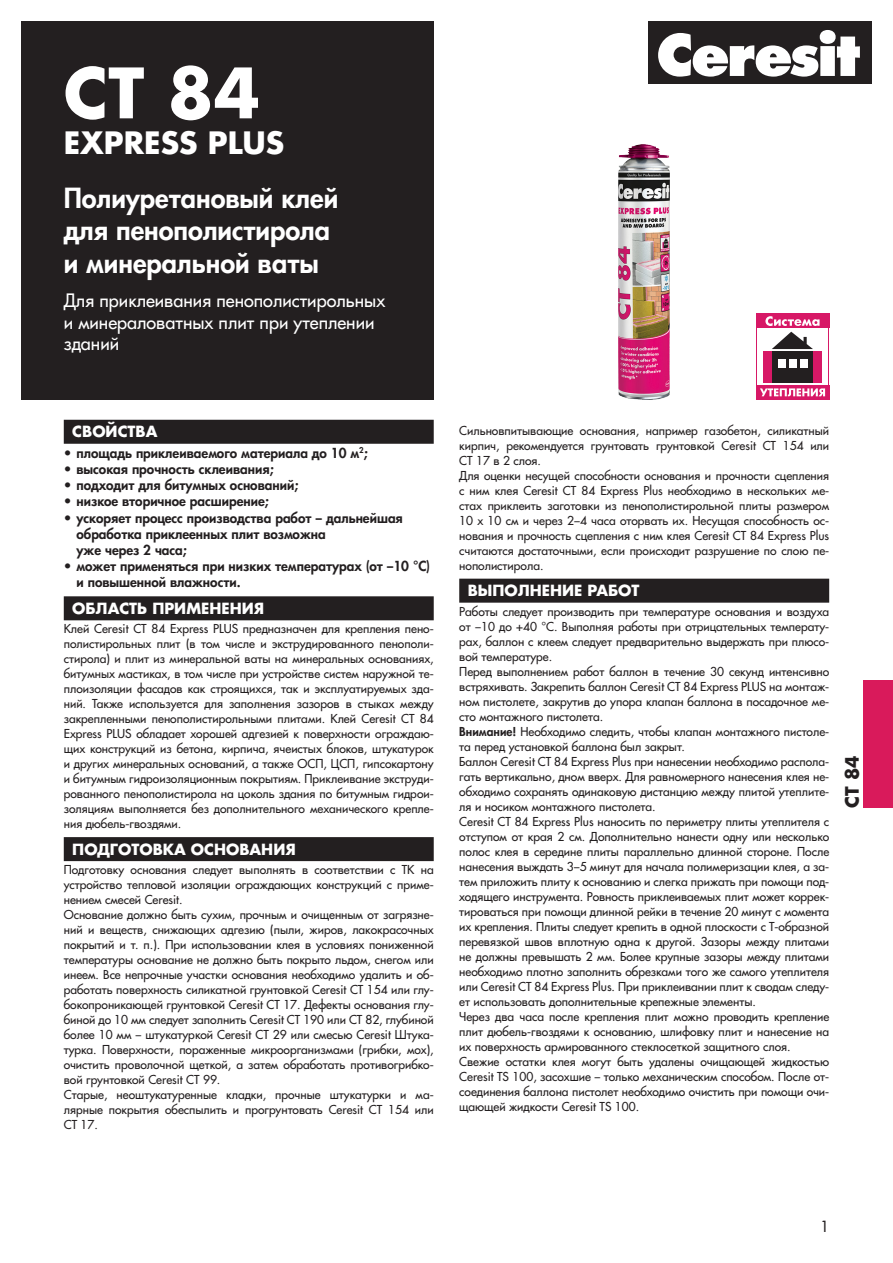
<style>
.page{position:relative;width:893px;height:1263px;background:#fff}
.page>*{position:absolute;margin:0;border:0;box-sizing:border-box;transform-origin:0 0}
.name{font:700 67.5px "Favorit";color:#fff}
.subname1{font:700 30px "Favorit";color:#fff}
.subname2{font:800 27px/32.4px "Favorit";color:#fff}
.subname3{font:18px/21.6px "Favorit";color:#fff}
.prod_vertikal{font:700 18px "Favorit";color:#231f20}
.svoystva_podzag{font:700 15px "Favorit";color:#fff}
.t1{font:15px "Favorit";color:#231f20}
.svoystva{font:800 13.5px/16.2px "Favorit";color:#231f20}
.txt_osnovnoy{font:12px/15px "Favorit";color:#231f20;text-align:justify}
.s1{font-weight:800}
</style>
<div class="page">
<div style="left:863px;top:680px;width:30px;height:128px;background:#d91a5b"></div>
<div style="left:648px;top:21px;width:224px;height:63px;background:#231f20"></div>
<svg style="left:658px;top:30px;width:202px;height:47px"></svg>
<div style="left:21px;top:21px;width:413px;height:379px;background:#231f20"></div>
<div style="left:459px;top:579px;width:370px;height:24px;background:#231f20"></div>
<div style="left:64px;top:420px;width:370px;height:24px;background:#231f20"></div>
<div style="left:64px;top:596px;width:370px;height:24px;background:#231f20"></div>
<div style="left:64px;top:837px;width:370px;height:24px;background:#231f20"></div>
<img style="left:619px;top:145px;width:50px;height:255px">
<div style="left:756px;top:314px;width:73px;height:14px;background:#d71866"></div>
<div style="left:756px;top:385px;width:73px;height:15px;background:#d71866"></div>
<div style="left:763px;top:351px;width:9px;height:31px;background:#d71866"></div>
<div style="left:813px;top:351px;width:9px;height:31px;background:#d71866"></div>
<div style="left:772px;top:351px;width:41px;height:31px;background:#231f20"></div>
<svg style="left:772px;top:332px;width:41px;height:17px"></svg>
<div style="left:778px;top:359px;width:7px;height:9px;background:#fff"></div>
<div style="left:790px;top:359px;width:7px;height:9px;background:#fff"></div>
<div style="left:801px;top:359px;width:7px;height:9px;background:#fff"></div>
<hr style="left:756px;top:328px;width:1px;height:58px;background:#d71866">
<hr style="left:828px;top:328px;width:1px;height:58px;background:#d71866">
<svg style="left:760px;top:388px;width:65px;height:8px"></svg>
<svg style="left:765px;top:316px;width:54px;height:10px"></svg>
<p class="name" style="left:64px;top:46px;width:198px">CТ 84</p>
<p class="subname1" style="left:64px;top:122px;width:222px">EXPRESS PLUS</p>
<p class="subname2" style="left:64px;top:181px;width:276px">Полиуретановый клей для пенополистирола и минеральной ваты</p>
<p class="subname3" style="left:64px;top:290px;width:323px">Для приклеивания пенополистирольных и минераловатных плит при утеплении зданий</p>
<p class="svoystva_podzag" style="left:72px;top:421px;width:87px">СВОЙСТВА</p>
<p class="svoystva" style="left:64px;top:444px;width:305px">• площадь приклеиваемого материала до 10 м<sup>2</sup>;</p>
<p class="svoystva" style="left:64px;top:461px;width:211px">• высокая прочность склеивания;</p>
<p class="svoystva" style="left:64px;top:477px;width:236px">• подходит для битумных оснований;</p>
<p class="svoystva" style="left:64px;top:493px;width:206px">• низкое вторичное расширение;</p>
<p class="svoystva" style="left:77px;top:509px;width:328px;text-indent:-13px">• ускоряет процесс производства работ – дальнейшая обработка приклеенных плит возможна<br>уже через 2 часа;</p>
<p class="svoystva" style="left:77px;top:558px;width:355px;text-indent:-13px">• может применяться при низких температурах (от –10 °С) и повышенной влажности.</p>
<p class="svoystva_podzag" style="left:72px;top:598px;width:193px">ОБЛАСТЬ ПРИМЕНЕНИЯ</p>
<p class="txt_osnovnoy" style="left:64px;top:621px;width:371px">Клей Ceresit СТ 84 Express PLUS предназначен для крепления пено&shy;полистирольных плит (в том числе и экструдированного пенополи&shy;стирола) и плит из минеральной ваты на минеральных основаниях, битумных мастиках, в том числе при устройстве систем наружной те&shy;плоизоляции фасадов как строящихся, так и эксплуатируемых зда&shy;ний. Также используется для заполнения зазоров в стыках между закрепленными пенополистирольными плитами. Клей Ceresit СТ 84<br>Express PLUS обладает хорошей адгезией к поверхности ограждаю&shy;щих конструкций из бетона, кирпича, ячеистых блоков, штукатурок и других минеральных оснований, а также ОСП, ЦСП, гипсокартону и битумным гидроизоляционным покрытиям. Приклеивание экструди&shy;рованного пенополистирола на цоколь здания по битумным гидрои&shy;золяциям выполняется без дополнительного механического крепле&shy;ния дюбель-гвоздями.</p>
<p class="svoystva_podzag" style="left:72px;top:838px;width:225px">ПОДГОТОВКА ОСНОВАНИЯ</p>
<p class="txt_osnovnoy" style="left:64px;top:862px;width:371px">Подготовку основания следует выполнять в соответствии с ТК на устройство тепловой изоляции ограждающих конструкций с приме&shy;нением смесей Ceresit.</p>
<p class="txt_osnovnoy" style="left:64px;top:907px;width:371px">Основание должно быть сухим, прочным и очищенным от загрязне&shy;ний и веществ, снижающих адгезию (пыли, жиров, лакокрасочных покрытий и т. п.). При использовании клея в условиях пониженной температуры основание не должно быть покрыто льдом, снегом или инеем. Все непрочные участки основания необходимо удалить и об&shy;работать поверхность силикатной грунтовкой Ceresit CT 154 или глу&shy;бокопроникающей грунтовкой Ceresit СТ 17. Дефекты основания глу&shy;биной до 10 мм следует заполнить Ceresit CT 190 или CT 82, глубиной более 10 мм – штукатуркой Ceresit CT 29 или смесью Ceresit Штука&shy;турка. Поверхности, пораженные микроорганизмами (грибки, мох), очистить проволочной щеткой, а затем обработать противогрибко&shy;вой грунтовкой Ceresit CT 99.</p>
<p class="txt_osnovnoy" style="left:64px;top:1087px;width:371px">Старые, неоштукатуренные кладки, прочные штукатурки и ма&shy;лярные покрытия обеспылить и прогрунтовать Ceresit CT 154 или CT 17.</p>
<p class="txt_osnovnoy" style="left:459px;top:423px;width:371px">Сильновпитывающие основания, например газобетон, силикатный кирпич, рекомендуется грунтовать грунтовкой Ceresit CT 154 или CT 17 в 2 слоя.</p>
<p class="txt_osnovnoy" style="left:459px;top:468px;width:371px">Для оценки несущей способности основания и прочности сцепления с ним клея Ceresit СТ 84 Express Plus необходимо в нескольких ме&shy;стах приклеить заготовки из пенополистирольной плиты размером 10 х 10 см и через 2–4 часа оторвать их. Несущая способность ос&shy;нования и прочность сцепления с ним клея Ceresit СТ 84 Express Plus считаются достаточными, если происходит разрушение по слою пе&shy;нополистирола.</p>
<p class="svoystva_podzag" style="left:468px;top:580px;width:173px">ВЫПОЛНЕНИЕ РАБОТ</p>
<p class="txt_osnovnoy" style="left:459px;top:603px;width:371px">Работы следует производить при температуре основания и воздуха от –10 до +40 °С. Выполняя работы при отрицательных температу&shy;рах, баллон с клеем следует предварительно выдержать при плюсо&shy;вой температуре.</p>
<p class="txt_osnovnoy" style="left:459px;top:663px;width:371px">Перед выполнением работ баллон в течение 30 секунд интенсивно встряхивать. Закрепить баллон Ceresit СТ 84 Express PLUS на монтаж&shy;ном пистолете, закрутив до упора клапан баллона в посадочное ме&shy;сто монтажного пистолета.</p>
<p class="txt_osnovnoy" style="left:459px;top:723px;width:371px"><span class="s1">Внимание!</span> Необходимо следить, чтобы клапан монтажного пистоле&shy;та перед установкой баллона был закрыт.</p>
<p class="txt_osnovnoy" style="left:459px;top:753px;width:371px">Баллон Ceresit СТ 84 Express Plus при нанесении необходимо распола&shy;гать вертикально, дном вверх. Для равномерного нанесения клея не&shy;обходимо сохранять одинаковую дистанцию между плитой утеплите&shy;ля и носиком монтажного пистолета.</p>
<p class="txt_osnovnoy" style="left:459px;top:813px;width:371px">Ceresit СТ 84 Express Plus наносить по периметру плиты утеплителя с отступом от края 2 см. Дополнительно нанести одну или несколько полос клея в середине плиты параллельно длинной стороне. После нанесения выждать 3–5 минут для начала полимеризации клея, а за&shy;тем приложить плиту к основанию и слегка прижать при помощи под&shy;ходящего инструмента. Ровность приклеиваемых плит может коррек&shy;тироваться при помощи длинной рейки в течение 20 минут с момента их крепления. Плиты следует крепить в одной плоскости с Т-образной перевязкой швов вплотную одна к другой. Зазоры между плитами не должны превышать 2 мм. Более крупные зазоры между плитами необходимо плотно заполнить обрезками того же самого утеплителя или Ceresit СТ 84 Express Plus. При приклеивании плит к сводам следу&shy;ет использовать дополнительные крепежные элементы.</p>
<p class="txt_osnovnoy" style="left:459px;top:1008px;width:371px">Через два часа после крепления плит можно проводить крепление плит дюбель-гвоздями к основанию, шлифовку плит и нанесение на их поверхность армированного стеклосеткой защитного слоя.</p>
<p class="txt_osnovnoy" style="left:459px;top:1053px;width:371px">Свежие остатки клея могут быть удалены очищающей жидкостью Ceresit TS 100, засохшие – только механическим способом. После от&shy;соединения баллона пистолет необходимо очистить при помощи очи&shy;щающей жидкости Ceresit TS 100.</p>
<p class="prod_vertikal" style="left:839px;top:808px;width:54px;rotate:-90deg">СТ 84</p>
<p class="t1" style="left:820px;top:1217px;width:10px">1</p>
</div>
